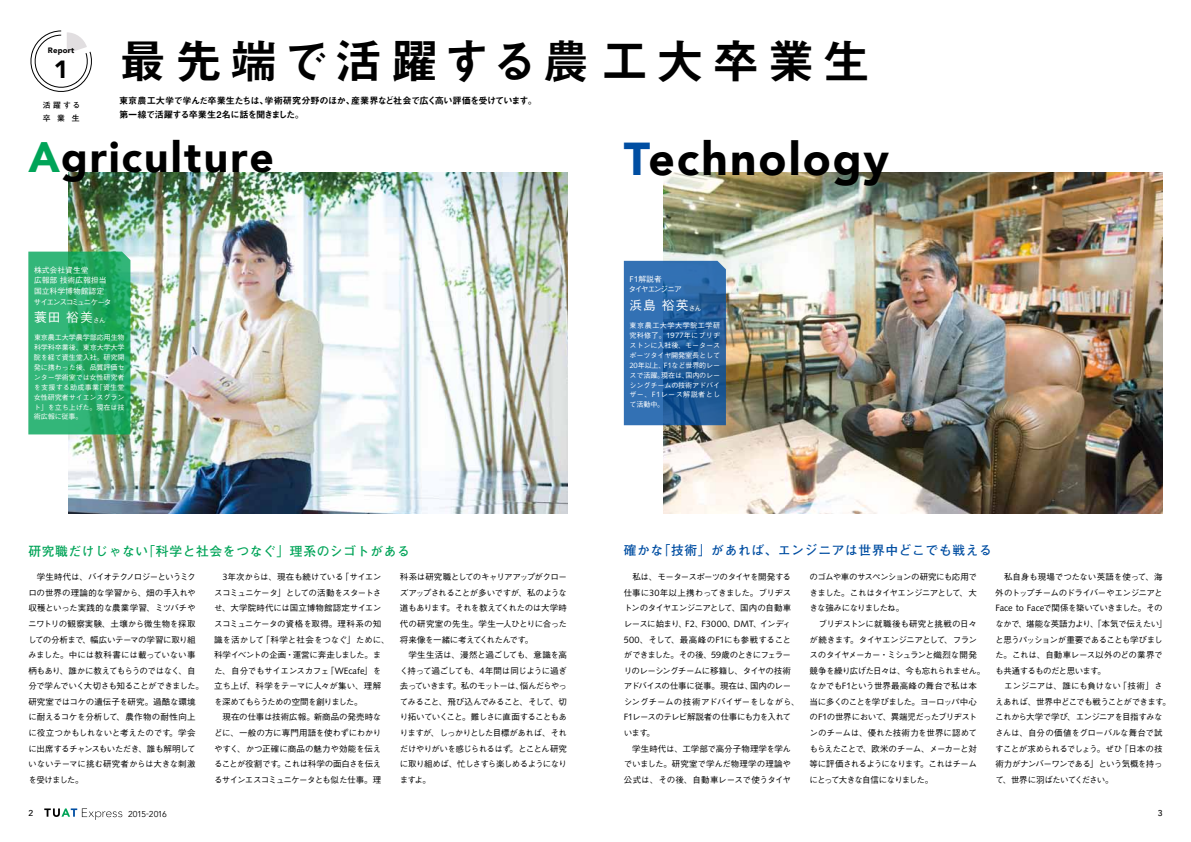
<style>
.page{position:relative;width:1191px;height:842px;background:#fff}
.page>*{position:absolute;margin:0;border:0;box-sizing:border-box;transform-origin:0 0}
.t1{font:47.5px "Midashi Go Pr 6 N MB31";letter-spacing:.17em;color:#000}
.t2{font:900 46.1px "Avenir";letter-spacing:.045em;color:#000}
.t3{font:900 42.5px "Avenir";letter-spacing:.045em;color:#000}
.t4{font:700 12.8px "Futo Go B101 Pr 6 N";letter-spacing:.05em;color:#00a458}
.t5{font:700 12.8px "Futo Go B101 Pr 6 N";letter-spacing:.05em;color:#004ea2}
.t6{font:500 12.8px "Gothic BBB Pr 6 N";letter-spacing:.08em;color:#fff}
.t7{font:9.2px/13.5px "Midashi Go Pr 6 N MB31";letter-spacing:-.065em;color:#000}
.t8{font:500 8.5px/15.6px "Gothic BBB Pr 6 N";letter-spacing:-.05em;color:#000}
.t9{font:500 8.5px/15.6px "Gothic BBB Pr 6 N";letter-spacing:-.03em;color:#000}
.t10{font:8.5px "Avenir";letter-spacing:-.05em;color:#000}
.t11{font:500 8.5px "Avenir";color:#000}
.t12{font:500 7.8px/10.6px "Gothic BBB Pr 6 N";color:#fff}
.t13{font:500 7.8px/10.6px "Gothic BBB Pr 6 N";letter-spacing:-.135em;color:#fff}
.t14{font:700 7.8px/12px "Futo Go B101 Pr 6 N";letter-spacing:.34em;color:#000}
.t15{font:900 7.8px "Avenir";letter-spacing:.02em;color:#000}
.t16{font:500 7.1px/9.9px "Gothic BBB Pr 6 N";letter-spacing:-.015em;color:#fff;text-align:justify}
.s1{font-family:"Avenir";font-weight:900;font-size:24.8px}
.s2{color:#00a458}
.s3{font-size:7.1px}
.s4{color:#004ea2}
.s5{font-family:"Humanist 531 BT Roman A";font-weight:400;font-size:8.4px}
.s6{font-family:"Humanist 531 BT Roman A";font-weight:400;font-size:7.7px}
.s7{font-family:"Humanist 531 BT Roman A";font-weight:400;font-size:9.2px}
</style>
<div class="page">
<img style="left:68px;top:173px;width:499px;height:340px">
<img style="left:663px;top:173px;width:499px;height:340px">
<svg style="left:44px;top:808px;width:78px;height:12px"></svg>
<svg style="left:30px;top:30px;width:62px;height:62px"></svg>
<svg style="left:28px;top:252px;width:102px;height:182px;background:#2aae6c"></svg>
<svg style="left:624px;top:261px;width:102px;height:164px;background:#2865a5"></svg>
<h1 class="t1" style="left:54px;top:23px;width:818px"><span class="s1">1</span> 最先端で活躍する農工大卒業生</h1>
<p class="t7" style="left:119px;top:93px;width:419px">東京農工大学で学んだ卒業生たちは、学術研究分野のほか、産業界など社会で広く高い評価を受けています。第一線で活躍する卒業生2名に話を聞きました。</p>
<p class="t15" style="left:48px;top:44px;width:28px">Report</p>
<p class="t14" style="left:43px;top:99px;width:39px">活躍する卒業生</p>
<h3 class="t3" style="left:28px;top:121px;width:247px"><span class="s2">A</span>griculture</h3>
<p class="t12" style="left:34px;top:264px;width:79px">株式会社資生堂<br>広報部技術広報担当国立科学博物館認定サイエンスコミュニケータ</p>
<h3 class="t6" style="left:34px;top:307px;width:73px">蓑田裕美<span class="s3">さん</span></h3>
<p class="t16" style="left:34px;top:332px;width:92px">東京農工大学農学部応用生物科学科卒業後、東京大学大学院を経て資生堂入社。研究開発に携わった後、品質評価センター学術室では女性研究者を支援する助成事業「資生堂女性研究者サイエンスグラント」を立ち上げた。現在は技術広報に従事。</p>
<h2 class="t2" style="left:624px;top:120px;width:267px"><span class="s4">T</span>echnology</h2>
<p class="t13" style="left:628px;top:273px;width:55px"><span class="s5">F1</span>解説者<br>タイヤエンジニア</p>
<h3 class="t6" style="left:629px;top:295px;width:73px">浜島裕英<span class="s3">さん</span></h3>
<p class="t16" style="left:629px;top:320px;width:92px">東京農工大学大学院工学研究科修了。<span class="s6">1977</span>年にブリヂストンに入社後、モータースポーツタイヤ開発室長として<span class="s6">20</span>年以上、<span class="s6">F1</span>など世界的レースで活躍。現在は、国内のレーシングチームの技術アドバイザー、<span class="s6">F1</span>レース解説者として活動中。</p>
<h3 class="t5" style="left:624px;top:539px;width:370px">確かな「技術」があれば、エンジニアは世界中どこでも戦える</h3>
<h3 class="t4" style="left:28px;top:540px;width:383px">研究職だけじゃない「科学と社会をつなぐ」理系のシゴトがある</h3>
<p class="t9" style="left:28px;top:569px;width:177px">　学生時代は、バイオテクノロジーというミクロの世界の理論的な学習から、畑の手入れや収穫といった実践的な農業学習、ミツバチやニワトリの観察実験、土壌から微生物を採取しての分析まで、幅広いテーマの学習に取り組みました。中には教科書には載っていない事柄もあり、誰かに教えてもらうのではなく、自分で学んでいく大切さも知ることができました。研究室ではコケの遺伝子を研究。過酷な環境に耐えるコケを分析して、農作物の耐性向上に役立つかもしれないと考えたのです。学会に出席するチャンスもいただき、誰も解明していないテーマに挑む研究者からは大きな刺激を受けました。</p>
<p class="t8" style="left:624px;top:569px;width:177px">　私は、モータースポーツのタイヤを開発する仕事に<span class="s7">30</span>年以上携わってきました。ブリヂストンのタイヤエンジニアとして、国内の自動車レースに始まり、<span class="s7">F2</span>、<span class="s7">F3000</span>、<span class="s7">DMT</span>、インディ<br><span class="s7">500</span>、そして、最高峰の<span class="s7">F1</span>にも参戦することができました。その後、<span class="s7">59</span>歳のときにフェラーリのレーシングチームに移籍し、タイヤの技術アドバイスの仕事に従事。現在は、国内のレーシングチームの技術アドバイザーをしながら、<br><span class="s7">F1</span>レースのテレビ解説者の仕事にも力を入れています。<br>　学生時代は、工学部で高分子物理学を学んでいました。研究室で学んだ物理学の理論や公式は、その後、自動車レースで使うタイヤ</p>
<p class="t8" style="left:400px;top:569px;width:169px">科系は研究職としてのキャリアアップがクローズアップされることが多いですが、私のような道もあります。それを教えてくれたのは大学時代の研究室の先生。学生一人ひとりに合った将来像を一緒に考えてくれたんです。<br>　学生生活は、漫然と過ごしても、意識を高く持って過ごしても、<span class="s7">4</span>年間は同じように過ぎ去っていきます。私のモットーは、悩んだらやってみること、飛び込んでみること、そして、切り拓いていくこと。難しさに直面することもありますが、しっかりとした目標があれば、それだけやりがいを感じられるはず。とことん研究に取り組めば、忙しさすら楽しめるようになりますよ。</p>
<p class="t8" style="left:995px;top:569px;width:177px">　私自身も現場でつたない英語を使って、海外のトップチームのドライバーやエンジニアと<br><span class="s7">Face to Face</span>で関係を築いていきました。そのなかで、堪能な英語力より、「本気で伝えたい」と思うパッションが重要であることも学びました。これは、自動車レース以外のどの業界でも共通するものだと思います。<br>　エンジニアは、誰にも負けない「技術」さえあれば、世界中どこでも戦うことができます。これから大学で学び、エンジニアを目指すみなさんは、自分の価値をグローバルな舞台で試すことが求められるでしょう。ぜひ「日本の技術力がナンバーワンである」という気概を持って、世界に羽ばたいてください。</p>
<p class="t9" style="left:214px;top:569px;width:177px;text-indent:9px"><span class="s7">3</span>年次からは、現在も続けている「サイエンスコミュニケータ」としての活動をスタートさせ、大学院時代には国立博物館認定サイエンスコミュニケータの資格を取得。理科系の知識を活かして「科学と社会をつなぐ」ために、科学イベントの企画・運営に奔走しました。また、自分でもサイエンスカフェ「<span class="s7">WEcafe</span>」を立ち上げ、科学をテーマに人々が集い、理解を深めてもらうための空間を創りました。<br>　現在の仕事は技術広報。新商品の発売時などに、一般の方に専門用語を使わずにわかりやすく、かつ正確に商品の魅力や効能を伝えることが役割です。これは科学の面白さを伝えるサインエスコミュニケータとも似た仕事。理</p>
<p class="t8" style="left:809px;top:569px;width:177px">のゴムや車のサスペンションの研究にも応用できました。これはタイヤエンジニアとして、大きな強みになりましたね。<br>　ブリヂストンに就職後も研究と挑戦の日々が続きます。タイヤエンジニアとして、フランスのタイヤメーカー・ミシュランと熾烈な開発競争を繰り広げた日々は、今も忘れられません。なかでも<span class="s7">F1</span>という世界最高峰の舞台で私は本当に多くのことを学びました。ヨーロッパ中心の<span class="s7">F1</span>の世界において、異端児だったブリヂストンのチームは、優れた技術力を世界に認めてもらえたことで、欧米のチーム、メーカーと対等に評価されるようになります。これはチームにとって大きな自信になりました。</p>
<p class="t11" style="left:28px;top:806px;width:6px">2</p>
<p class="t10" style="left:128px;top:809px;width:40px">2015-2016</p>
<p class="t11" style="left:1157px;top:806px;width:6px">3</p>
</div>
